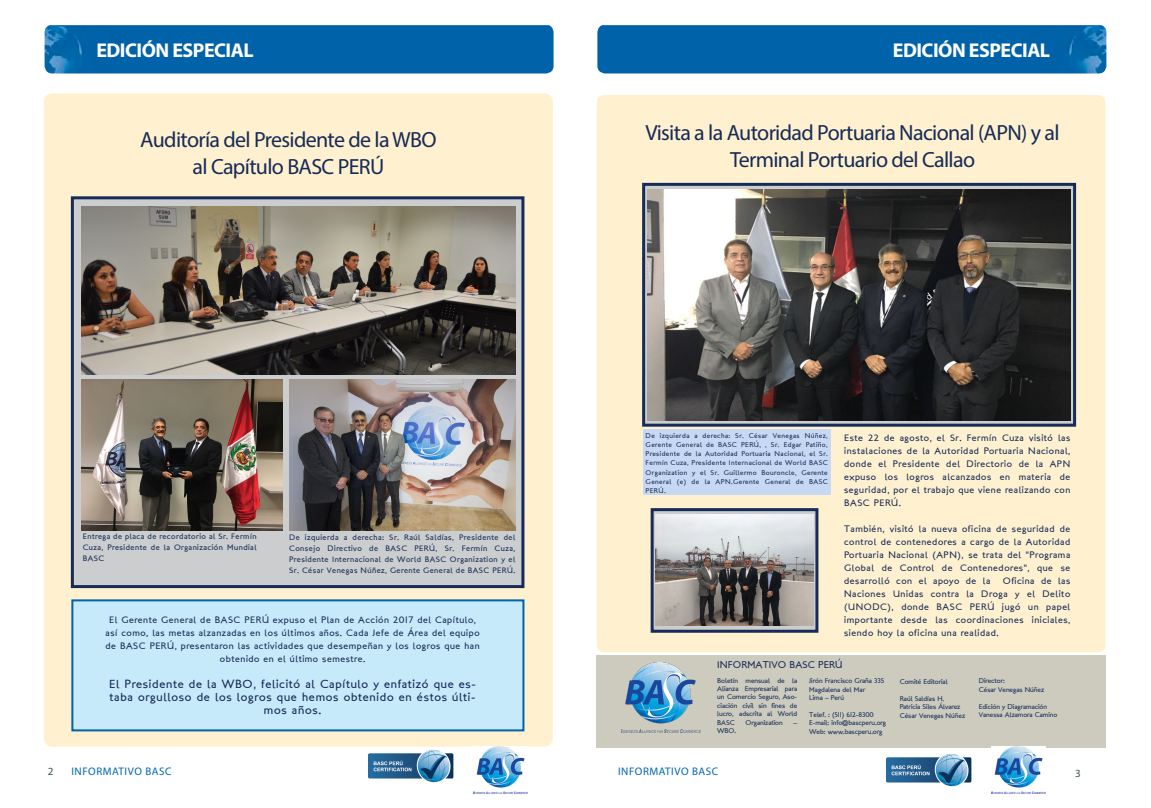
<style>
.page{position:relative;width:1151px;height:808px;background:#fff}
.page>*{position:absolute;margin:0;border:0;box-sizing:border-box;transform-origin:0 0}
.t1{font:22px/27px "Myriad Pro";letter-spacing:-.03em;color:#162b57;text-align:center}
.t2{font:700 20px "Myriad Pro";letter-spacing:-.025em;color:#fff}
.t3{font:12px/13px "London Between";letter-spacing:.06em;color:#162b57;text-align:center}
.t4{font:11px "Myriad Pro";letter-spacing:.05em;color:#0067b2}
.t5{font:11px "Myriad Pro";color:#3e5052}
.t6{font:10px "London Between";letter-spacing:.01em;color:#162b57}
.t7{font:9.5px/13px "London Between";letter-spacing:.06em;color:#162b57;text-align:justify}
.t8{font:8px/11px "London Between";letter-spacing:.06em;color:#162b57;text-align:justify}
.t9{font:7px/8.4px "London Between";color:#162b57}
</style>
<div class="page">
<div style="left:597px;top:25px;width:509px;height:48px;background:#0062a8"></div>
<div style="left:597px;top:95px;width:509px;height:557px;background:#fff1d0;border-radius:8px"></div>
<div style="left:45px;top:25px;width:509px;height:48px;background:#0062a8"></div>
<div style="left:44px;top:93px;width:509px;height:654px;background:#fff1d0;border-radius:9px"></div>
<div style="left:597px;top:655px;width:509px;height:92px;background:#cccbbe"></div>
<img style="left:622px;top:663px;width:78px;height:69px">
<img style="left:473px;top:746px;width:54px;height:47px">
<img style="left:368px;top:746px;width:92px;height:37px">
<img style="left:886px;top:753px;width:86px;height:34px">
<img style="left:992px;top:746px;width:53px;height:47px">
<div style="left:71px;top:196px;width:453px;height:392px;background:#cbcdce;border:3px solid #162b57"></div>
<svg style="left:642px;top:183px;width:434px;height:244px;background:#667185"></svg>
<img style="left:81px;top:380px;width:202px;height:150px">
<img style="left:81px;top:206px;width:434px;height:168px">
<img style="left:289px;top:380px;width:226px;height:150px">
<div style="left:71px;top:599px;width:453px;height:132px;background:#c7eafb;border:2px solid #0062a8"></div>
<svg style="left:651px;top:508px;width:167px;height:125px;background:#717c91"></svg>
<img style="left:648px;top:189px;width:422px;height:231px">
<img style="left:656px;top:514px;width:157px;height:112px">
<div style="left:643px;top:429px;width:187px;height:66px;background:#c7d9f2"></div>
<h2 class="t2" style="left:96px;top:37px;width:159px">EDICIÓN ESPECIAL</h2>
<h2 class="t2" style="left:893px;top:37px;width:159px">EDICIÓN ESPECIAL</h2>
<h1 class="t1" style="left:140px;top:126px;width:298px">Auditoría del Presidente de la WBO al Capítulo BASC PERÚ</h1>
<p class="t8" style="left:83px;top:531px;width:175px">Entrega de placa de recordatorio al Sr. Fermín Cuza, Presidente de la Organización Mundial BASC</p>
<p class="t8" style="left:289px;top:531px;width:228px">De izquierda a derecha: Sr. Raúl Saldías, Presidente del Consejo Directivo de BASC PERÚ, Sr. Fermín Cuza, Presidente Internacional de World BASC Organization y el Sr. César Venegas Núñez, Gerente General de BASC PERÚ.</p>
<p class="t7" style="left:106px;top:614px;width:376px;text-align:center">El Gerente General de BASC PERÚ expuso el Plan de Acción 2017 del Capítulo, así como, las metas alzanzadas en los últimos años. Cada Jefe de Área del equipo de BASC PERÚ, presentaron las actividades que desempeñan y los logros que han obtenido en el último semestre.</p>
<p class="t3" style="left:109px;top:678px;width:368px">El Presidente de la WBO, felicitó al Capítulo y enfatizó que es&shy;taba orgulloso de los logros que hemos obtenido en éstos últi&shy;mos años.</p>
<h1 class="t1" style="left:645px;top:118px;width:416px">Visita a la Autoridad Portuaria Nacional (APN) y al<br>Terminal Portuario del Callao</h1>
<p class="t9" style="left:646px;top:432px;width:184px;line-height:9px;text-align:justify">De izquierda a derecha: Sr. César Venegas Núñez, Gerente General de BASC PERÚ, , Sr. Edgar Patiño, Presidente de la Autoridad Portuaria Nacional, el Sr.<br>Fermín Cuza, Presidente Internacional de World BASC Organization y el Sr. Guillermo Bouroncle, Gerente General (e) de la APN.Gerente General de BASC PERÚ.</p>
<p class="t7" style="left:844px;top:431px;width:228px">Este 22 de agosto, el Sr. Fermín Cuza visitó las instalaciones de la Autoridad Portuaria Nacional, donde el Presidente del Directorio de la APN expuso los logros alcanzados en materia de seguridad, por el trabajo que viene realizando con BASC PERÚ.</p>
<p class="t7" style="left:844px;top:522px;width:228px">También, visitó la nueva oficina de seguridad de control de contenedores a cargo de la Autoridad Portuaria Nacional (APN), se trata del "Programa Global de Control de Contenedores", que se desarrolló con el apoyo de la</p>
<p class="t7" style="left:844px;top:574px;width:228px;text-indent:159px">Oficina de las Naciones Unidas contra la Droga y el Delito (UNODC), donde BASC PERÚ jugó un papel importante desde las coordinaciones iniciales, siendo hoy la oficina una realidad.</p>
<p class="t6" style="left:717px;top:659px;width:127px">INFORMATIVO BASC PERÚ</p>
<p class="t9" style="left:717px;top:676px;width:81px;text-align:justify">Boletín mensual de la Alianza Empresarial para un Comercio Seguro, Aso&shy;ciación civil sin fines de lucro, adscrita al World BASC</p>
<p class="t9" style="left:809px;top:677px;width:76px">Jirón Francisco Graña 335<br>Magdalena del Mar<br>Lima – Perú</p>
<p class="t9" style="left:809px;top:710px;width:78px">Telef. : (511) 612-8300<br>E-mail: info@bascperu.org<br>Web: www.bascperu.org</p>
<p class="t9" style="left:745px;top:718px;width:39px">Organization</p>
<p class="t9" style="left:793px;top:718px;width:5px">–</p>
<p class="t9" style="left:717px;top:726px;width:20px">WBO.</p>
<p class="t9" style="left:900px;top:677px;width:49px">Comité Editorial</p>
<p class="t9" style="left:900px;top:694px;width:67px">Raúl Saldías H.<br>Patricia Siles Álvarez<br>César Venegas Núñez</p>
<p class="t9" style="left:979px;top:677px;width:67px">Director:<br>César Venegas Núñez</p>
<p class="t9" style="left:979px;top:702px;width:80px">Edición y Diagramación<br>Vanessa Alzamora Camino</p>
<p class="t4" style="left:618px;top:764px;width:102px">INFORMATIVO BASC</p>
<p class="t5" style="left:48px;top:764px;width:7px">2</p>
<p class="t4" style="left:71px;top:764px;width:102px">INFORMATIVO BASC</p>
<p class="t5" style="left:1075px;top:766px;width:7px">3</p>
</div>
